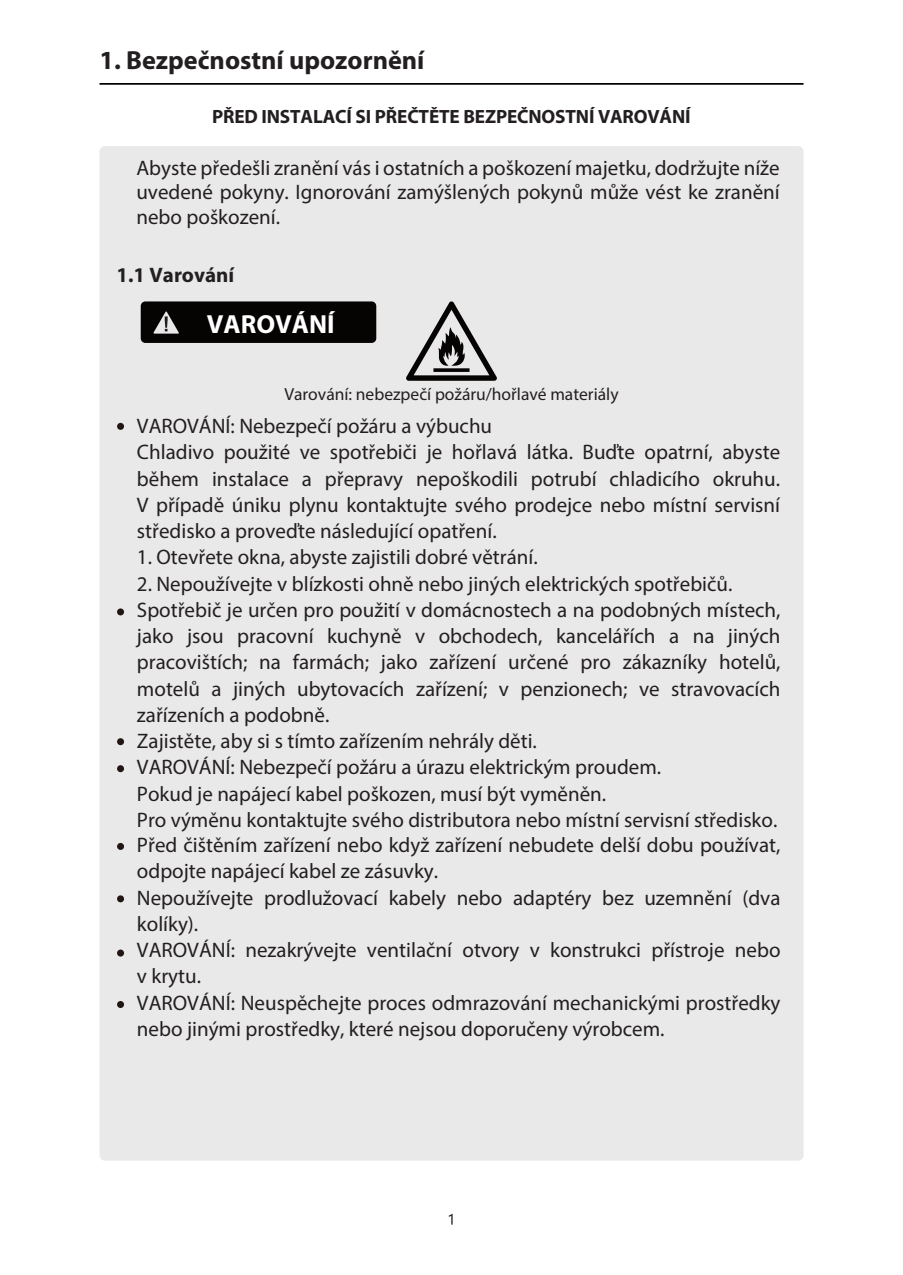
<style>
.page{position:relative;width:903px;height:1275px;background:#fff}
.page>*{position:absolute;margin:0;border:0;box-sizing:border-box;transform-origin:0 0}
.t1{font:700 26.25px "Myriad Pro";color:#231f20}
.t2{font:700 26.25px "Myriad Pro";color:#fff}
.t3{font:21px/26.2px "Myriad Pro";color:#231f20}
.t4{font:700 21px "Myriad Pro";color:#231f20}
.t5{font:700 19.25px "Myriad Pro";letter-spacing:-.01em;color:#231f20}
.t6{font:17.5px "Myriad Pro";color:#231f20}
</style>
<div class="page">
<div style="left:100px;top:146px;width:703px;height:1014px;background:#eae9e9;border-radius:5px"></div>
<svg style="left:117px;top:608px;width:7px;height:7px"></svg>
<svg style="left:117px;top:738px;width:7px;height:7px"></svg>
<svg style="left:117px;top:765px;width:7px;height:7px"></svg>
<svg style="left:117px;top:843px;width:7px;height:7px"></svg>
<svg style="left:117px;top:895px;width:7px;height:7px"></svg>
<svg style="left:117px;top:949px;width:7px;height:7px"></svg>
<svg style="left:117px;top:1001px;width:7px;height:7px"></svg>
<svg style="left:406px;top:301px;width:91px;height:80px"></svg>
<svg style="left:141px;top:301px;width:235px;height:42px;background:#0f0c0c"></svg>
<hr style="left:100px;top:83px;width:703px;height:2px;background:#060303">
<svg style="left:117px;top:423px;width:7px;height:7px"></svg>
<svg style="left:449px;top:1214px;width:4px;height:11px"></svg>
<p class="t1" style="left:100px;top:43px;width:326px">1. Bezpečnostní upozornění</p>
<p class="t5" style="left:212px;top:104px;width:480px">PŘED INSTALACÍ SI PŘEČTĚTE BEZPEČNOSTNÍ VAROVÁNÍ</p>
<p class="t3" style="left:136px;top:155px;width:645px;line-height:24.5px;text-align:justify">Abyste předešli zranění vás i ostatních a poškození majetku, dodržujte níže uvedené pokyny. Ignorování zamýšlených pokynů může vést ke zranění nebo poškození.</p>
<p class="t4" style="left:117px;top:261px;width:119px">1.1 Varování</p>
<p class="t2" style="left:207px;top:307px;width:129px">VAROVÁNÍ</p>
<p class="t6" style="left:284px;top:383px;width:336px">Varování: nebezpečí požáru/hořlavé materiály</p>
<p class="t3" style="left:137px;top:413px;width:645px">VAROVÁNÍ: Nebezpečí požáru a výbuchu<br>Chladivo použité ve spotřebiči je hořlavá látka. Buďte opatrní, abyste během instalace a přepravy nepoškodili potrubí chladicího okruhu.<br>V případě úniku plynu kontaktujte svého prodejce nebo místní servisní středisko a proveďte následující opatření.</p>
<p class="t3" style="left:137px;top:544px;width:402px">1. Otevřete okna, abyste zajistili dobré větrání.</p>
<p class="t3" style="left:137px;top:570px;width:645px">2. Nepoužívejte v blízkosti ohně nebo jiných elektrických spotřebičů.<br>Spotřebič je určen pro použití v domácnostech a na podobných místech, jako jsou pracovní kuchyně v obchodech, kancelářích a na jiných pracovištích; na farmách; jako zařízení určené pro zákazníky hotelů, motelů a jiných ubytovacích zařízení; v penzionech; ve stravovacích zařízeních a podobně.<br>Zajistěte, aby si s tímto zařízením nehrály děti.<br>VAROVÁNÍ: Nebezpečí požáru a úrazu elektrickým proudem.<br>Pokud je napájecí kabel poškozen, musí být vyměněn.<br>Pro výměnu kontaktujte svého distributora nebo místní servisní středisko.<br>Před čištěním zařízení nebo když zařízení nebudete delší dobu používat, odpojte napájecí kabel ze zásuvky.<br>Nepoužívejte prodlužovací kabely nebo adaptéry bez uzemnění (dva kolíky).<br>VAROVÁNÍ: nezakrývejte ventilační otvory v konstrukci přístroje nebo v krytu.<br>VAROVÁNÍ: Neuspěchejte proces odmrazování mechanickými prostředky nebo jinými prostředky, které nejsou doporučeny výrobcem.</p>
</div>
